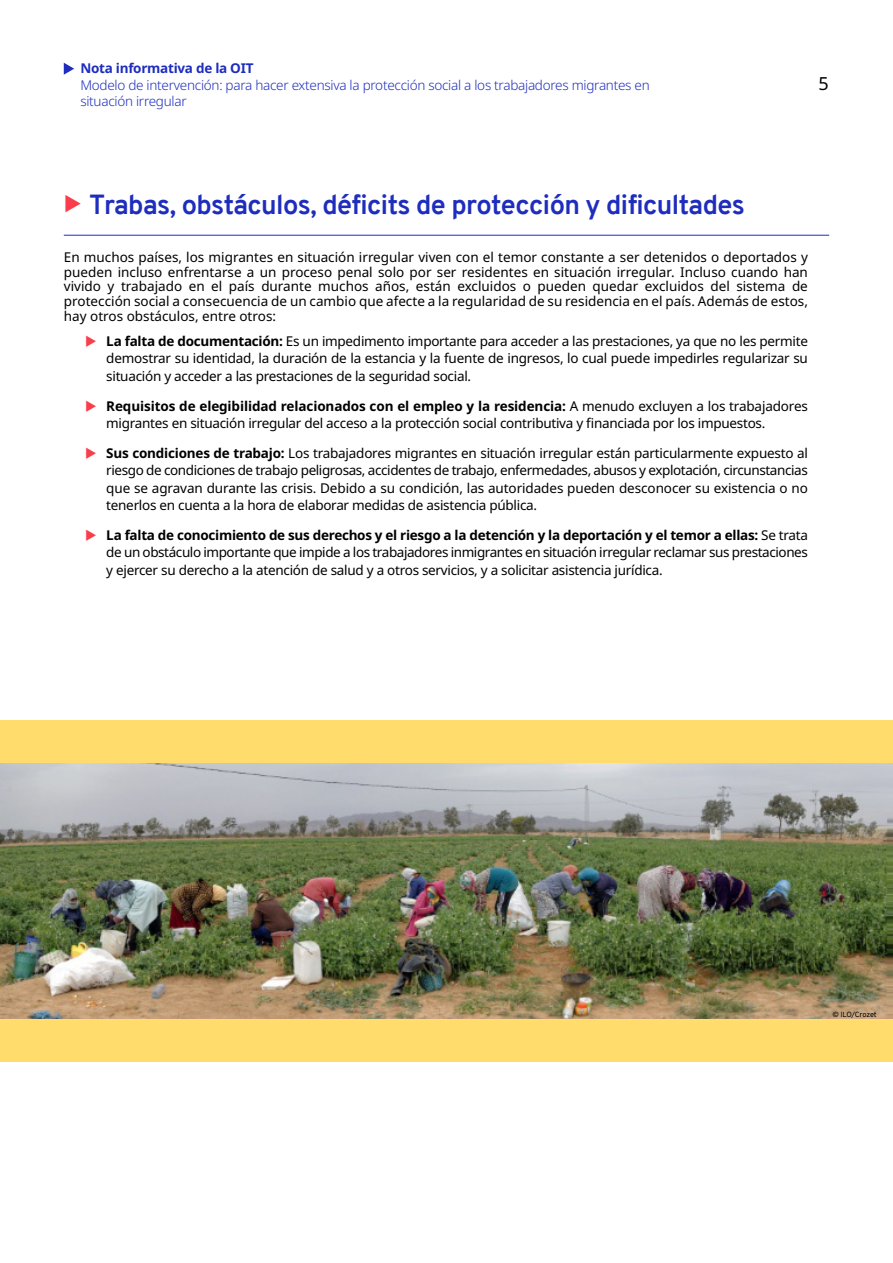
<style>
.page{position:relative;width:893px;height:1263px;background:#fff}
.page>*{position:absolute;margin:0;border:0;box-sizing:border-box;transform-origin:0 0}
.t1{font:700 27px "Overpass";letter-spacing:-.02em;color:#1e2dbe}
.t2{font:18px "Noto Sans";color:#000}
.t3{font:13.5px/17.5px "Noto Sans";letter-spacing:-.02em;color:#000;text-align:justify}
.t4{font:300 13.5px/16.5px "Noto Sans";letter-spacing:-.02em;color:#1e2dbe}
.t5{font:700 13.5px "Noto Sans";letter-spacing:-.02em;color:#1e2dbe}
.t6{font:7.5px "Overpass";letter-spacing:-.02em;color:#000}
.s1{font-weight:700}
</style>
<div class="page">
<hr style="left:64px;top:235px;width:765px;height:1px;background:#1e2dbe">
<img style="left:0;top:763px;width:893px;height:256px">
<div style="left:0;top:720px;width:893px;height:43px;background:#ffdc6c"></div>
<div style="left:0;top:1019px;width:893px;height:43px;background:#ffdc6c"></div>
<svg style="left:64px;top:63px;width:10px;height:12px"></svg>
<p class="t5" style="left:80px;top:59px;width:175px">Nota informativa de la OIT</p>
<p class="t4" style="left:80px;top:76px;width:571px">Modelo de intervención: para hacer extensiva la protección social a los trabajadores migrantes en situación irregular</p>
<h2 class="t2" style="left:818px;top:71px;width:12px">5</h2>
<h1 class="t1" style="left:89px;top:193px;width:657px">Trabas, obstáculos, déficits de protección y dificultades</h1>
<p class="t3" style="left:64px;top:250px;width:745px;line-height:14.5px">En muchos países, los migrantes en situación irregular viven con el temor constante a ser detenidos o deportados y pueden incluso enfrentarse a un proceso penal solo por ser residentes en situación irregular. Incluso cuando han vivido y trabajado en el país durante muchos años, están excluidos o pueden quedar excluidos del sistema de protección social a consecuencia de un cambio que afecte a la regularidad de su residencia en el país. Además de estos, hay otros obstáculos, entre otros:</p>
<p class="t3" style="left:106px;top:332px;width:703px"><span class="s1">La falta de documentación:</span> Es un impedimento importante para acceder a las prestaciones, ya que no les permite demostrar su identidad, la duración de la estancia y la fuente de ingresos, lo cual puede impedirles regularizar su situación y acceder a las prestaciones de la seguridad social.</p>
<p class="t3" style="left:106px;top:397px;width:703px"><span class="s1">Requisitos de elegibilidad relacionados con el empleo y la residencia:</span> A menudo excluyen a los trabajadores migrantes en situación irregular del acceso a la protección social contributiva y financiada por los impuestos.</p>
<p class="t3" style="left:106px;top:444px;width:703px"><span class="s1">Sus condiciones de trabajo:</span> Los trabajadores migrantes en situación irregular están particularmente expuesto al riesgo de condiciones de trabajo peligrosas, accidentes de trabajo, enfermedades, abusos y explotación, circunstancias que se agravan durante las crisis. Debido a su condición, las autoridades pueden desconocer su existencia o no tenerlos en cuenta a la hora de elaborar medidas de asistencia pública.</p>
<p class="t3" style="left:106px;top:526px;width:703px"><span class="s1">La falta de conocimiento de sus derechos y el riesgo a la detención y la deportación y el temor a ellas:</span> Se trata de un obstáculo importante que impide a los trabajadores inmigrantes en situación irregular reclamar sus prestaciones y ejercer su derecho a la atención de salud y a otros servicios, y a solicitar asistencia jurídica.</p>
<p class="t6" style="left:832px;top:1011px;width:46px">© ILO/Crozet</p>
</div>
